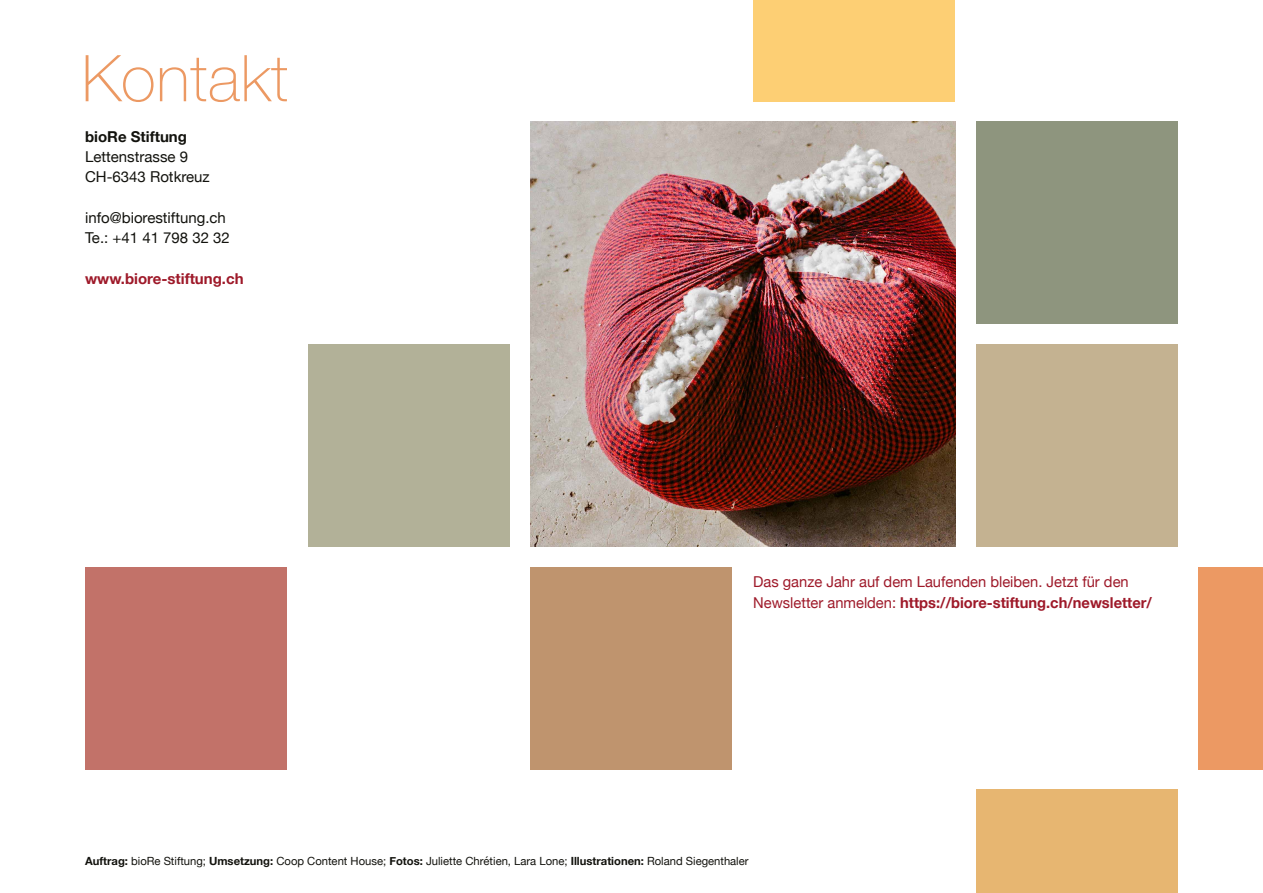
<style>
.page{position:relative;width:1263px;height:893px;background:#fff}
.page>*{position:absolute;margin:0;border:0;box-sizing:border-box;transform-origin:0 0}
.t1{font:100 64.5px "Helvetica Neue";letter-spacing:.01em;color:#ec9963}
.t2{font:15px/20.2px "Helvetica Neue";color:#9e1929}
.t3{font:15px/20.2px "Helvetica Neue";color:#12120d}
.t4{font:700 15px "Helvetica Neue";color:#9e1929}
.t5{font:700 15px "Helvetica Neue";color:#12120d}
.t6{font:11.25px "Helvetica Neue";color:#12120d}
.s1{font-weight:700}
</style>
<div class="page">
<div style="left:308px;top:344px;width:202px;height:202px;background:#b2b198"></div>
<div style="left:976px;top:344px;width:202px;height:203px;background:#c4b291"></div>
<div style="left:530px;top:567px;width:202px;height:203px;background:#bf946e"></div>
<div style="left:1198px;top:567px;width:65px;height:203px;background:#ec9963"></div>
<img style="left:530px;top:122px;width:425px;height:425px">
<div style="left:85px;top:567px;width:202px;height:203px;background:#c27269"></div>
<div style="left:976px;top:122px;width:202px;height:202px;background:#8e957e"></div>
<div style="left:753px;top:0;width:202px;height:101px;background:#fdcf74"></div>
<div style="left:976px;top:790px;width:202px;height:103px;background:#e7b671"></div>
<h1 class="t1" style="left:82px;top:29px;width:208px">Kontakt</h1>
<h2 class="t5" style="left:85px;top:125px;width:103px">bioRe Stiftung</h2>
<h2 class="t3" style="left:85px;top:147px;width:126px">Lettenstrasse 9<br>CH-6343 Rotkreuz</h2>
<h2 class="t3" style="left:85px;top:208px;width:146px">info@biorestiftung.ch<br>Te.: +41 41 798 32 32</h2>
<h2 class="t4" style="left:85px;top:266px;width:160px">www.biore-stiftung.ch</h2>
<h2 class="t2" style="left:753px;top:573px;width:400px">Das ganze Jahr auf dem Laufenden bleiben. Jetzt für den<br>Newsletter anmelden: <span class="s1">https://biore-stiftung.ch/newsletter/</span></h2>
<p class="t6" style="left:85px;top:853px;width:665px"><span class="s1">Auftrag:</span> bioRe Stiftung; <span class="s1">Umsetzung:</span> Coop Content House; <span class="s1">Fotos:</span> Juliette Chrétien, Lara Lone; <span class="s1">Illustrationen:</span> Roland Siegenthaler</p>
</div>
